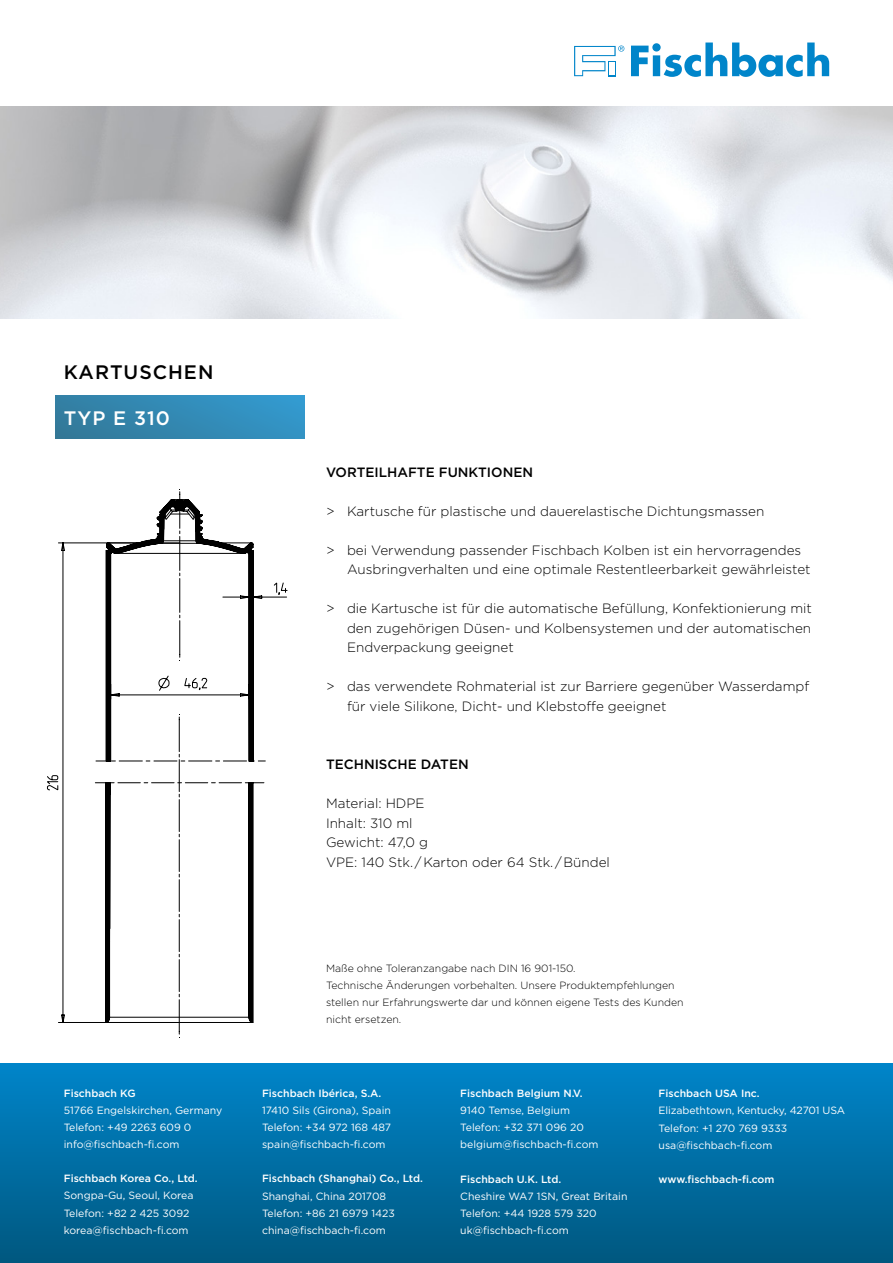
<style>
.page{position:relative;width:893px;height:1263px;background:#fff}
.page>*{position:absolute;margin:0;border:0;box-sizing:border-box;transform-origin:0 0}
.t1{font:500 19.5px "Gotham";letter-spacing:.05em;color:#000}
.t2{font:500 19.5px "Gotham";letter-spacing:.05em;color:#fff}
.t3{font:300 13.5px/19.5px "Gotham";color:#000}
.t4{font:500 13.5px "Gotham";color:#000}
.t5{font:10.5px/17px "Gotham";color:#fff}
.t6{font:300 10.5px/17px "Gotham";color:#000}
.t7{font:500 10.5px "Gotham";color:#fff}
</style>
<div class="page">
<div style="left:0;top:1063px;width:893px;height:200px;background:linear-gradient(to bottom,#0085ca,#00587f)"></div>
<img style="left:0;top:106px;width:893px;height:213px">
<svg style="left:631px;top:43px;width:198px;height:34px"></svg>
<svg style="left:574px;top:46px;width:50px;height:30px"></svg>
<hr style="left:179px;top:1000px;width:1px;height:31px;background:#000">
<svg style="left:46px;top:542px;width:242px;height:481px"></svg>
<svg style="left:106px;top:489px;width:148px;height:273px"></svg>
<div style="left:55px;top:395px;width:250px;height:43px;background:linear-gradient(to right,#337b9d,#3398cb)"></div>
<h1 class="t1" style="left:64px;top:361px;width:151px">KARTUSCHEN</h1>
<h1 class="t2" style="left:64px;top:407px;width:108px">TYP E 310</h1>
<p class="t7" style="left:64px;top:1088px;width:73px">Fischbach KG</p>
<p class="t5" style="left:64px;top:1102px;width:160px">51766 Engelskirchen, Germany<br>Telefon: +49 2263 609 0 info@fischbach-fi.com</p>
<p class="t7" style="left:64px;top:1173px;width:135px">Fischbach Korea Co., Ltd.</p>
<p class="t5" style="left:64px;top:1187px;width:131px">Songpa-Gu, Seoul, Korea<br>Telefon: +82 2 425 3092 korea@fischbach-fi.com</p>
<p class="t4" style="left:326px;top:464px;width:209px">VORTEILHAFTE FUNKTIONEN</p>
<p class="t3" style="left:326px;top:501px;width:440px">&gt; Kartusche für plastische und dauerelastische Dichtungsmassen</p>
<p class="t3" style="left:347px;top:540px;width:465px;text-indent:-21px">&gt; bei Verwendung passender Fischbach Kolben ist ein hervorragendes<br>Ausbringverhalten und eine optimale Restentleerbarkeit gewährleistet</p>
<p class="t3" style="left:347px;top:599px;width:466px;text-align:justify;text-indent:-21px">&gt; die Kartusche ist für die automatische Befüllung, Konfektionierung mit den zugehörigen Düsen- und Kolbensystemen und der automatischen Endverpackung geeignet</p>
<p class="t3" style="left:347px;top:677px;width:464px;text-indent:-21px">&gt; das verwendete Rohmaterial ist zur Barriere gegenüber Wasserdampf für viele Silikone, Dicht- und Klebstoffe geeignet</p>
<p class="t4" style="left:326px;top:757px;width:144px">TECHNISCHE DATEN</p>
<p class="t3" style="left:326px;top:794px;width:285px">Material: HDPE<br>Inhalt: 310 ml<br>Gewicht: 47,0 g<br>VPE: 140 Stk. /Karton oder 64 Stk./Bündel</p>
<p class="t6" style="left:326px;top:960px;width:359px">Maße ohne Toleranzangabe nach DIN 16 901-150.<br>Technische Änderungen vorbehalten. Unsere Produktempfehlungen stellen nur Erfahrungswerte dar und können eigene Tests des Kunden nicht ersetzen.</p>
<p class="t7" style="left:262px;top:1088px;width:121px">Fischbach Ibérica, S.A.</p>
<p class="t5" style="left:262px;top:1102px;width:131px;text-align:justify">17410 Sils (Girona), Spain Telefon: +34 972 168 487 spain@fischbach-fi.com</p>
<p class="t7" style="left:262px;top:1173px;width:162px">Fischbach (Shanghai) Co., Ltd.</p>
<p class="t5" style="left:262px;top:1187px;width:134px">Shanghai, China 201708<br>Telefon: +86 21 6979 1423 china@fischbach-fi.com</p>
<p class="t7" style="left:460px;top:1088px;width:124px">Fischbach Belgium N.V.</p>
<p class="t5" style="left:460px;top:1102px;width:140px">9140 Temse, Belgium<br>Telefon: +32 371 096 20 belgium@fischbach-fi.com</p>
<p class="t7" style="left:460px;top:1173px;width:103px">Fischbach U.K. Ltd.</p>
<p class="t5" style="left:460px;top:1187px;width:169px">Cheshire WA7 1SN, Great Britain<br>Telefon: +44 1928 579 320 uk@fischbach-fi.com</p>
<p class="t7" style="left:659px;top:1088px;width:103px">Fischbach USA Inc.</p>
<p class="t5" style="left:659px;top:1102px;width:188px">Elizabethtown, Kentucky, 42701 USA<br>Telefon: +1 270 769 9333 usa@fischbach-fi.com</p>
<p class="t7" style="left:659px;top:1173px;width:117px">www.fischbach-fi.com</p>
</div>
